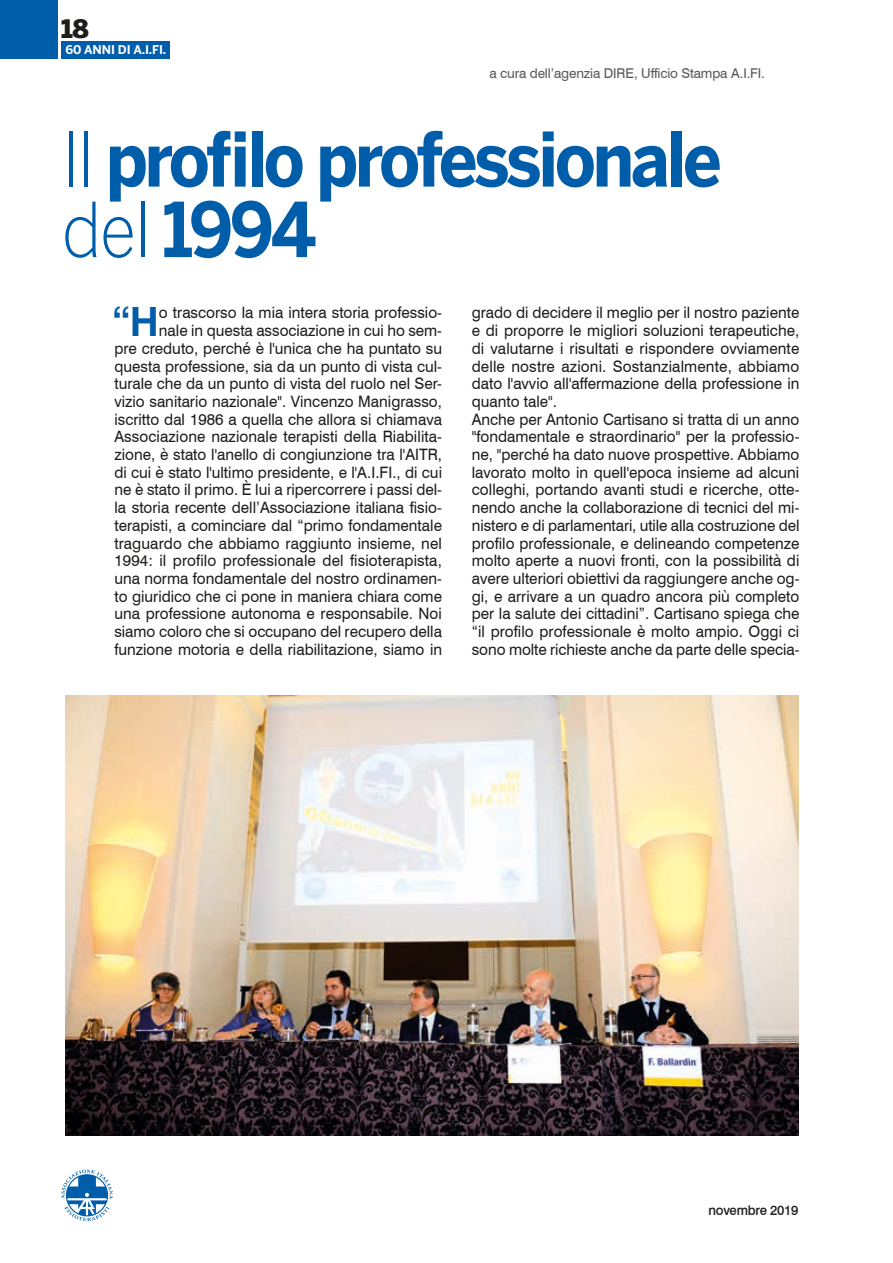
<style>
.page{position:relative;width:893px;height:1263px;background:#fff}
.page>*{position:absolute;margin:0;border:0;box-sizing:border-box;transform-origin:0 0}
.t1{font:700 75px/70.5px "Benton Sans";letter-spacing:-.05em;color:#005da9;scale:.9 1}
.t2{font:700 40.35px "Swiss 721 BT";color:#005da9}
.t3{font:900 25.2px "Benton Sans";color:#1d1d1b}
.t4{font:15.75px/17.7px "Swiss 721 BT";color:#1d1d1b;text-align:right}
.t5{font:13.5px "Swiss 721 BT";letter-spacing:-.01em;color:#575756}
.t6{font:500 13.5px "Swiss 721 BT";letter-spacing:-.02em;color:#1d1d1b}
.t7{font:700 12px "Benton Sans";letter-spacing:-.01em;color:#fff}
.s1{font-weight:300}
</style>
<div class="page">
<svg style="left:61px;top:1169px;width:52px;height:52px"></svg>
<div style="left:0;top:0;width:57px;height:59px;background:#005da9"></div>
<div style="left:61px;top:41px;width:109px;height:18px;background:#005da9"></div>
<img style="left:65px;top:696px;width:734px;height:439px">
<h3 class="t3" style="left:61px;top:14px;width:29px">18</h3>
<p class="t7" style="left:65px;top:43px;width:102px">60 ANNI DI A.I.FI.</p>
<p class="t5" style="left:489px;top:65px;width:277px">a cura dell’agenzia DIRE, Ufficio Stampa A.I.FI.</p>
<h1 class="t1" style="left:62px;top:123px;width:735px"><span class="s1">Il</span> profilo professionale <span class="s1">del</span> 1994</h1>
<h2 class="t2" style="left:113px;top:297px;width:48px">“H</h2>
<p class="t4" style="left:114px;top:304px;width:329px">o trascorso la mia intera storia professio-<br>nale in questa associazione in cui ho sem-<br>pre creduto, perché è l'unica che ha puntato su questa professione, sia da un punto di vista cul&shy;turale che da un punto di vista del ruolo nel Ser&shy;vizio sanitario nazionale". Vincenzo Manigrasso, iscritto dal 1986 a quella che allora si chiamava Associazione nazionale terapisti della Riabilita&shy;zione, è stato l'anello di congiunzione tra l'AITR, di cui è stato l'ultimo presidente, e l'A.I.FI., di cui ne è stato il primo. È lui a ripercorrere i passi del&shy;la storia recente dell’Associazione italiana fisio&shy;terapisti, a cominciare dal “primo fondamentale traguardo che abbiamo raggiunto insieme, nel 1994: il profilo professionale del fisioterapista, una norma fondamentale del nostro ordinamen&shy;to giuridico che ci pone in maniera chiara come una professione autonoma e responsabile. Noi siamo coloro che si occupano del recupero della funzione motoria e della riabilitazione, siamo in</p>
<p class="t4" style="left:472px;top:304px;width:329px;text-align:left">grado di decidere il meglio per il nostro paziente e di proporre le migliori soluzioni terapeutiche, di valutarne i risultati e rispondere ovviamente delle nostre azioni. Sostanzialmente, abbiamo dato l'avvio all'affermazione della professione in quanto tale".<br>Anche per Antonio Cartisano si tratta di un anno "fondamentale e straordinario" per la professio&shy;ne, "perché ha dato nuove prospettive. Abbiamo lavorato molto in quell'epoca insieme ad alcuni colleghi, portando avanti studi e ricerche, otte&shy;nendo anche la collaborazione di tecnici del mi&shy;nistero e di parlamentari, utile alla costruzione del profilo professionale, e delineando competenze molto aperte a nuovi fronti, con la possibilità di avere ulteriori obiettivi da raggiungere anche og&shy;gi, e arrivare a un quadro ancora più completo per la salute dei cittadini”. Cartisano spiega che “il profilo professionale è molto ampio. Oggi ci sono molte richieste anche da parte delle specia-</p>
<p class="t6" style="left:708px;top:1202px;width:92px">novembre 2019</p>
</div>
